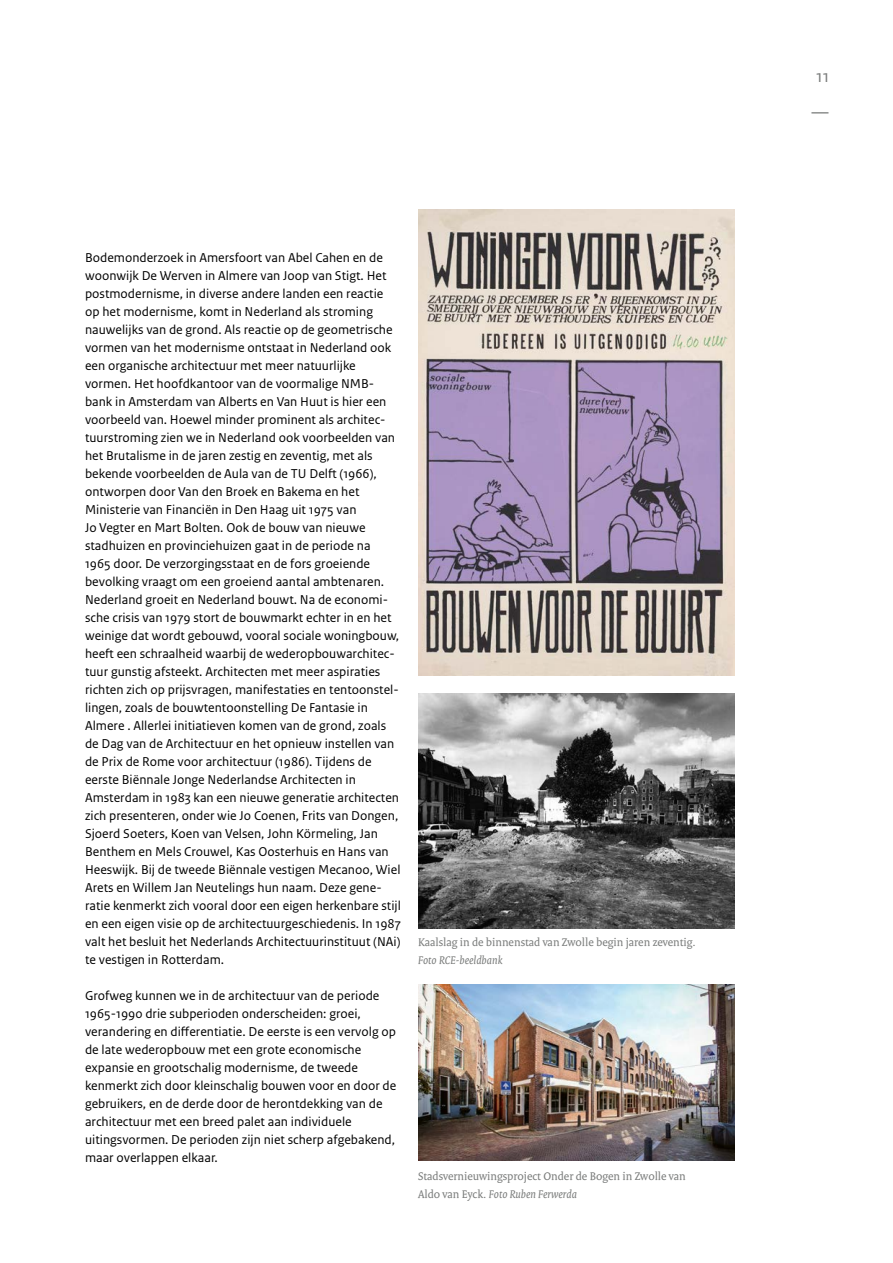
<style>
.page{position:relative;width:893px;height:1263px;background:#fff}
.page>*{position:absolute;margin:0;border:0;box-sizing:border-box;transform-origin:0 0}
.t1{font:18px/36px "Rijksoverheid Sans Text";color:#7b7d7c}
._05_BROODTEKST{font:13.5px/18px "Rijksoverheid Sans Text";color:#000}
._10_BIJSCHRIFT{font:12px/18px "Rijksoverheid Serif";color:#7b7d7c}
.s1{font-style:italic}
</style>
<div class="page">
<img style="left:418px;top:209px;width:316px;height:467px">
<img style="left:418px;top:694px;width:316px;height:234px">
<img style="left:418px;top:985px;width:316px;height:175px">
<p class="_05_BROODTEKST" style="left:85px;top:249px;width:317px">Bodemonderzoek in Amersfoort van Abel Cahen en de woonwijk De Werven in Almere van Joop van Stigt. Het postmodernisme, in diverse andere landen een reactie op het modernisme, komt in Nederland als stroming nauwelijks van de grond. Als reactie op de geometrische vormen van het modernisme ontstaat in Nederland ook een organische architectuur met meer natuurlijke vormen. Het hoofdkantoor van de voormalige NMB&shy;bank in Amsterdam van Alberts en Van Huut is hier een voorbeeld van. Hoewel minder prominent als architec&shy;tuurstroming zien we in Nederland ook voorbeelden van het Brutalisme in de jaren zestig en zeventig, met als bekende voorbeelden de Aula van de TU Delft (1966), ontworpen door Van den Broek en Bakema en het Ministerie van Financiën in Den Haag uit 1975 van<br>Jo Vegter en Mart Bolten. Ook de bouw van nieuwe stadhuizen en provinciehuizen gaat in de periode na<br>1965 door. De verzorgingsstaat en de fors groeiende bevolking vraagt om een groeiend aantal ambtenaren.<br>Nederland groeit en Nederland bouwt. Na de economi&shy;sche crisis van 1979 stort de bouwmarkt echter in en het weinige dat wordt gebouwd, vooral sociale woningbouw, heeft een schraalheid waarbij de wederopbouwarchitec&shy;tuur gunstig afsteekt. Architecten met meer aspiraties richten zich op prijsvragen, manifestaties en tentoonstel&shy;lingen, zoals de bouwtentoonstelling De Fantasie in Almere . Allerlei initiatieven komen van de grond, zoals de Dag van de Architectuur en het opnieuw instellen van de Prix de Rome voor architectuur (1986). Tijdens de eerste Biënnale Jonge Nederlandse Architecten in Amsterdam in 1983 kan een nieuwe generatie architecten zich presenteren, onder wie Jo Coenen, Frits van Dongen, Sjoerd Soeters, Koen van Velsen, John Körmeling, Jan Benthem en Mels Crouwel, Kas Oosterhuis en Hans van Heeswijk. Bij de tweede Biënnale vestigen Mecanoo, Wiel Arets en Willem Jan Neutelings hun naam. Deze gene&shy;ratie kenmerkt zich vooral door een eigen herkenbare stijl en een eigen visie op de architectuurgeschiedenis. In 1987 valt het besluit het Nederlands Architectuurinstituut (NAi) te vestigen in Rotterdam.</p>
<p class="_05_BROODTEKST" style="left:85px;top:986px;width:313px">Grofweg kunnen we in de architectuur van de periode 1965-1990 drie subperioden onderscheiden: groei, verandering en differentiatie. De eerste is een vervolg op de late wederopbouw met een grote economische expansie en grootschalig modernisme, de tweede kenmerkt zich door kleinschalig bouwen voor en door de gebruikers, en de derde door de herontdekking van de architectuur met een breed palet aan individuele uitingsvormen. De perioden zijn niet scherp afgebakend, maar overlappen elkaar.</p>
<p class="_10_BIJSCHRIFT" style="left:418px;top:933px;width:279px">Kaalslag in de binnenstad van Zwolle begin jaren zeventig.<br><span class="s1">Foto RCE-beeldbank</span></p>
<p class="_10_BIJSCHRIFT" style="left:418px;top:1167px;width:269px">Stadsvernieuwingsproject Onder de Bogen in Zwolle van<br>Aldo van Eyck. <span class="s1">Foto Ruben Ferwerda</span></p>
<h1 class="t1" style="left:811px;top:58px;width:20px">11 —</h1>
</div>
